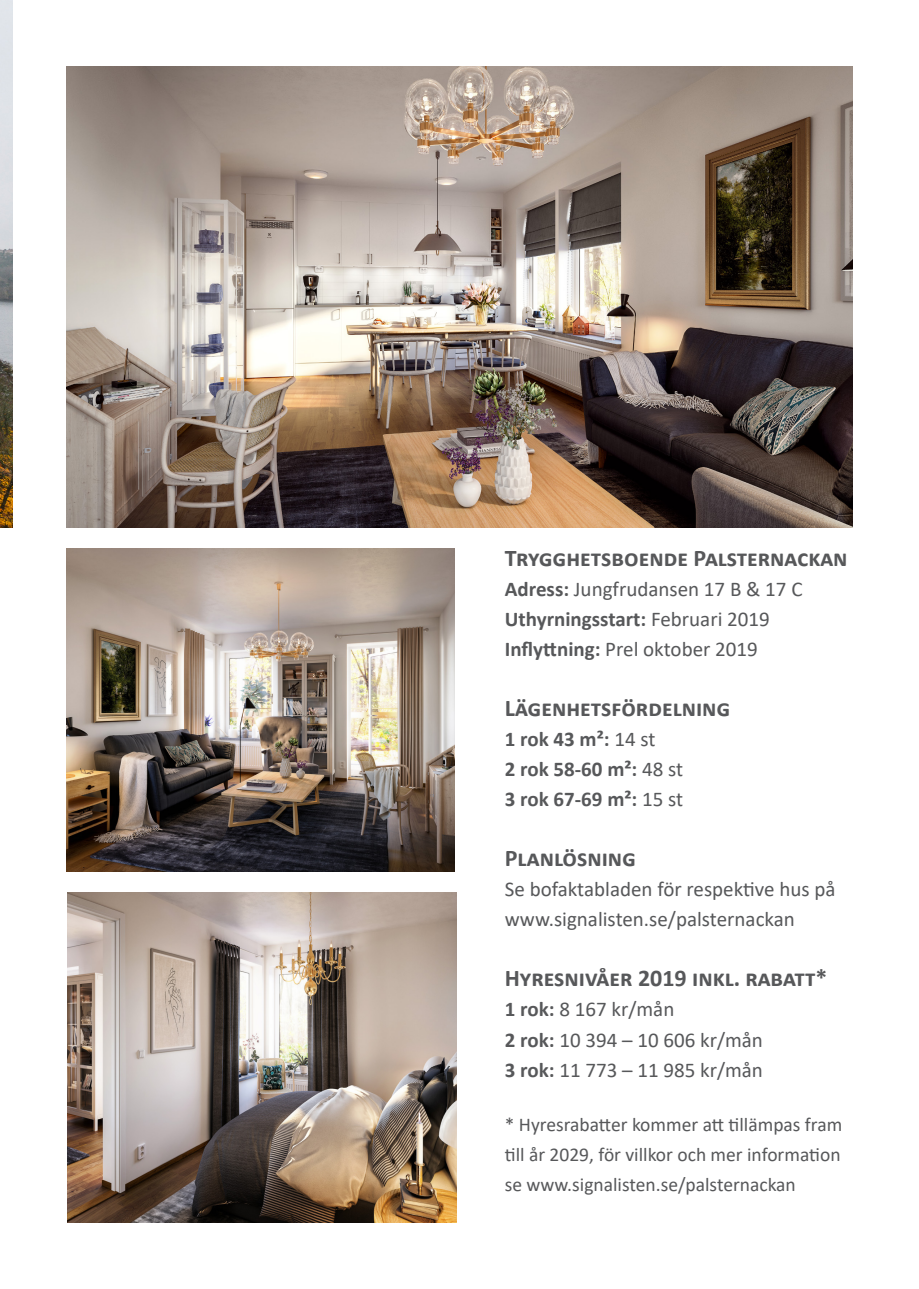
<style>
.page{position:relative;width:919px;height:1289px;background:#fff}
.page>*{position:absolute;margin:0;border:0;box-sizing:border-box;transform-origin:0 0}
.t1{font:700 24px "Calibri";color:#57585a}
.t2{font:21px/30px "Calibri";color:#57585a}
.t3{font:700 21px/30px "Calibri";color:#57585a}
.t4{font:19.5px/30px "Calibri";color:#57585a;text-align:justify}
.s1{font-weight:700}
.s2{font-weight:400}
</style>
<div class="page">
<img style="left:67px;top:548px;width:387px;height:323px">
<img style="left:67px;top:892px;width:389px;height:330px">
<img style="left:0;top:0;width:13px;height:527px">
<img style="left:67px;top:67px;width:785px;height:460px">
<p class="t1" style="left:505px;top:541px;width:344px">Trygghetsboende Palsternackan</p>
<p class="t2" style="left:505px;top:573px;width:299px"><span class="s1">Adress:</span> Jungfrudansen 17 B &amp; 17 C<br><span class="s1">Uthyrningsstart:</span> Februari 2019<br><span class="s1">Inflyttning:</span> Prel oktober 2019</p>
<p class="t1" style="left:505px;top:691px;width:227px">Lägenhetsfördelning</p>
<p class="t3" style="left:505px;top:724px;width:180px">1 rok 43 m²: <span class="s2">14 st<br></span>2 rok 58-60 m²: <span class="s2">48 st<br></span>3 rok 67-69 m²: <span class="s2">15 st</span></p>
<p class="t1" style="left:505px;top:841px;width:133px">Planlösning</p>
<p class="t2" style="left:505px;top:873px;width:332px">Se bofaktabladen för respektive hus på www.signalisten.se/palsternackan</p>
<p class="t1" style="left:505px;top:961px;width:324px">Hyresnivåer 2019 inkl. rabatt*</p>
<p class="t2" style="left:505px;top:993px;width:260px"><span class="s1">1 rok:</span> 8 167 kr/mån<br><span class="s1">2 rok:</span> 10 394 – 10 606 kr/mån<br><span class="s1">3 rok:</span> 11 773 – 11 985 kr/mån</p>
<p class="t4" style="left:505px;top:1108px;width:339px">* Hyresrabatter kommer att tillämpas fram till år 2029, för villkor och mer information se www.signalisten.se/palsternackan</p>
</div>
